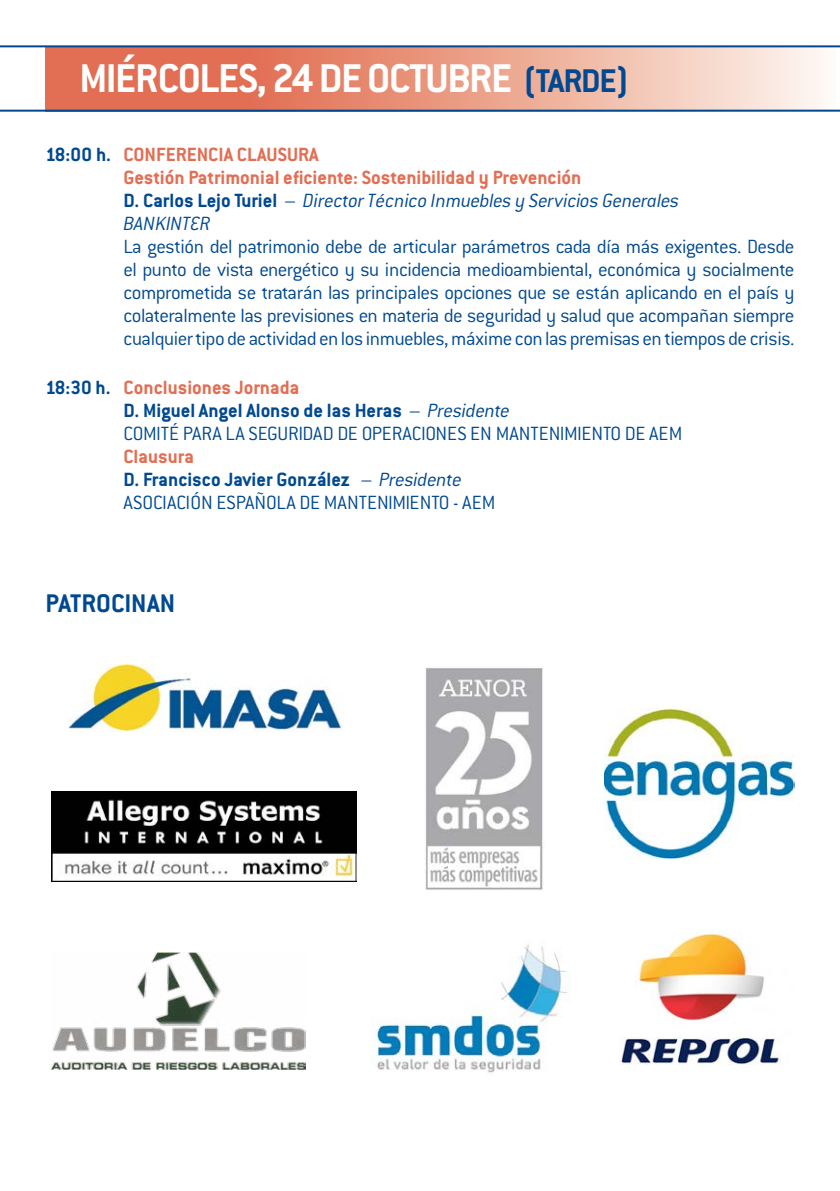
<style>
.page{position:relative;width:840px;height:1191px;background:#fff}
.page>*{position:absolute;margin:0;border:0;box-sizing:border-box;transform-origin:0 0}
.t1{font:700 44px "Conduit ITC";letter-spacing:-.03em;color:#fff}
.t2{font:700 28px "Conduit ITC";color:#004990}
.t3{font:300 21px/23px "Conduit ITC";letter-spacing:-.01em;color:#004990}
.t4{font:700 21px/23px "Conduit ITC";color:#e26e54}
.s1{font-size:36px;color:#004990}
.s2{color:#004990}
.s3{font-weight:300;color:#004990}
.s4{font-weight:300;font-style:italic;color:#004990}
.s5{font-weight:700}
.s6{font-weight:700;color:#e26e54}
.s7{font-style:italic}
</style>
<div class="page">
<svg style="left:45px;top:47px;width:790px;height:63px;background:#e89f8b"></svg>
<hr style="left:0;top:45px;width:839px;height:2px;background:#004990">
<hr style="left:0;top:110px;width:839px;height:2px;background:#004990">
<img style="left:425px;top:667px;width:118px;height:223px">
<img style="left:51px;top:791px;width:305px;height:90px">
<img style="left:51px;top:953px;width:254px;height:117px">
<img style="left:604px;top:709px;width:190px;height:149px">
<img style="left:69px;top:664px;width:274px;height:67px">
<img style="left:619px;top:929px;width:161px;height:135px">
<img style="left:373px;top:944px;width:195px;height:129px">
<h1 class="t1" style="left:79px;top:52px;width:550px">MIÉRCOLES, 24 DE OCTUBRE <span class="s1">(TARDE)</span></h1>
<p class="t4" style="left:123px;top:142px;width:557px;text-indent:-78px"><span class="s2">18:00 h.</span> CONFERENCIA CLAUSURA<br>Gestión Patrimonial eficiente: Sostenibilidad y Prevención<br><span class="s2">D. Carlos Lejo Turiel</span> <span class="s3">–</span> <span class="s4">Director Técnico Inmuebles y Servicios Generales BANKINTER</span></p>
<p class="t3" style="left:123px;top:235px;width:672px;text-align:justify">La gestión del patrimonio debe de articular parámetros cada día más exigentes. Desde el punto de vista energético y su incidencia medioambiental, económica y socialmente comprometida se tratarán las principales opciones que se están aplicando en el país y colateralmente las previsiones en materia de seguridad y salud que acompañan siempre cualquier tipo de actividad en los inmuebles, máxime con las premisas en tiempos de crisis.</p>
<p class="t3" style="left:123px;top:376px;width:560px;text-indent:-78px"><span class="s5">18:30 h.</span> <span class="s6">Conclusiones Jornada<br></span><span class="s5">D. Miguel Angel Alonso de las Heras</span> – <span class="s7">Presidente<br></span>COMITÉ PARA LA SEGURIDAD DE OPERACIONES EN MANTENIMIENTO DE AEM</p>
<p class="t3" style="left:123px;top:445px;width:373px"><span class="s6">Clausura<br></span><span class="s5">D. Francisco Javier González</span> – <span class="s7">Presidente<br></span>ASOCIACIÓN ESPAÑOLA DE MANTENIMIENTO - AEM</p>
<h2 class="t2" style="left:45px;top:586px;width:131px">PATROCINAN</h2>
</div>
